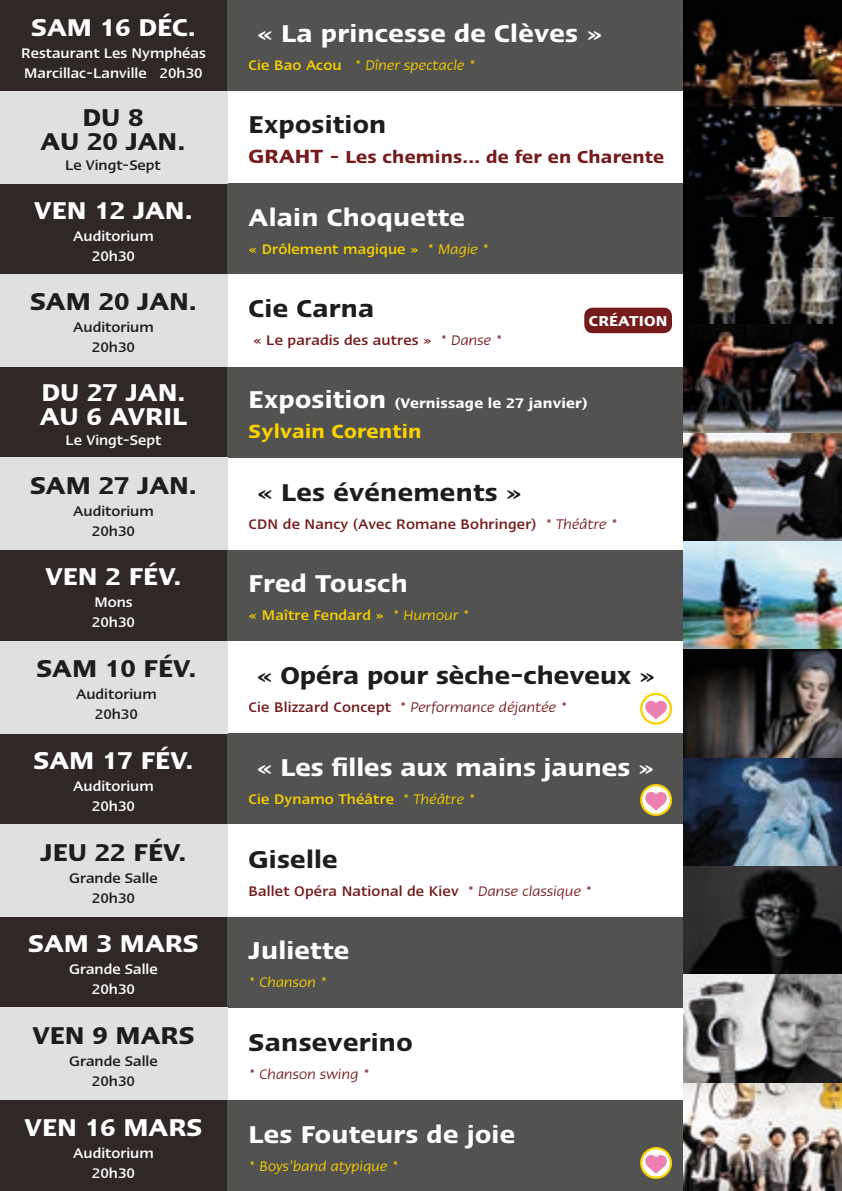
<style>
.page{position:relative;width:842px;height:1191px;background:#fff}
.page>*{position:absolute;margin:0;border:0;box-sizing:border-box;transform-origin:0 0}
.t1{font:600 28px/24px "Linotype Ergo";color:#fff}
.t2{font:600 28px/24px "Linotype Ergo";color:#1d1d1b;text-align:center}
.t3{font:600 22px "Linotype Ergo";letter-spacing:.01em;color:#f8d100}
.t4{font:600 20px "Linotype Ergo";letter-spacing:.01em;color:#761b1b}
.t5{font:600 16.4px "Linotype Ergo";letter-spacing:.01em;color:#fff}
.t6{font:500 16px/20px "Linotype Ergo";color:#fff;text-align:center}
.t7{font:500 16px "Linotype Ergo";letter-spacing:.01em;color:#761b1b}
.t8{font:500 16px/20px "Linotype Ergo";color:#1d1d1b;text-align:center}
.t9{font:500 16px "Linotype Ergo";letter-spacing:.01em;color:#f8d100}
.t10{font:italic 16px "Linotype Ergo";letter-spacing:.01em;color:#f8d100}
.t11{font:italic 16px "Linotype Ergo";letter-spacing:.01em;color:#761b1b}
.t12{font:600 16px "Linotype Ergo";letter-spacing:.01em;color:#fff}
.s1{font-weight:500;font-style:normal}
.s2{font-size:22px}
.s3{font-weight:400;font-style:italic}
.s4{font-size:28px}
</style>
<div class="page">
<div style="left:0;top:0;width:227px;height:1191px;background:#2f2827"></div>
<div style="left:227px;top:0;width:615px;height:91px;background:#525251"></div>
<div style="left:227px;top:183px;width:615px;height:91px;background:#525251"></div>
<div style="left:227px;top:367px;width:615px;height:90px;background:#525251"></div>
<div style="left:227px;top:550px;width:615px;height:91px;background:#525251"></div>
<div style="left:227px;top:733px;width:615px;height:91px;background:#525251"></div>
<div style="left:227px;top:917px;width:615px;height:90px;background:#525251"></div>
<div style="left:227px;top:1100px;width:615px;height:91px;background:#525251"></div>
<div style="left:0;top:91px;width:227px;height:92px;background:#e0e0e0"></div>
<div style="left:0;top:274px;width:227px;height:93px;background:#e0e0e0"></div>
<div style="left:0;top:457px;width:227px;height:93px;background:#e0e0e0"></div>
<div style="left:0;top:641px;width:227px;height:92px;background:#e0e0e0"></div>
<div style="left:0;top:824px;width:227px;height:93px;background:#e0e0e0"></div>
<div style="left:0;top:1007px;width:227px;height:93px;background:#e0e0e0"></div>
<div style="left:584px;top:308px;width:88px;height:25px;background:#761b1b;border-radius:9px"></div>
<img style="left:683px;top:0;width:159px;height:1191px">
<svg style="left:641px;top:694px;width:30px;height:29px"></svg>
<div style="left:640px;top:693px;width:32px;height:31px;border:2px solid #f8d100;border-radius:50%"></div>
<svg style="left:643px;top:698px;width:25px;height:21px"></svg>
<svg style="left:641px;top:1148px;width:30px;height:29px"></svg>
<div style="left:640px;top:1147px;width:32px;height:32px;border:2px solid #f8d100;border-radius:50%"></div>
<svg style="left:643px;top:1152px;width:25px;height:21px"></svg>
<svg style="left:641px;top:785px;width:30px;height:30px"></svg>
<div style="left:640px;top:784px;width:32px;height:32px;border:2px solid #f8d100;border-radius:50%"></div>
<svg style="left:643px;top:789px;width:25px;height:21px"></svg>
<p class="t1" style="left:31px;top:16px;width:166px">SAM 16 DÉC.</p>
<p class="t6" style="left:21px;top:43px;width:186px;text-align:left">Restaurant Les Nymphéas<br>Marcillac-Lanville 20h30</p>
<p class="t2" style="left:41px;top:105px;width:146px">DU 8<br>AU 20 JAN.</p>
<p class="t8" style="left:65px;top:155px;width:97px">Le Vingt-Sept</p>
<p class="t1" style="left:34px;top:198px;width:160px">VEN 12 JAN.</p>
<p class="t6" style="left:73px;top:226px;width:82px">Auditorium<br>20h30</p>
<p class="t2" style="left:30px;top:290px;width:168px">SAM 20 JAN.</p>
<p class="t8" style="left:73px;top:317px;width:82px">Auditorium<br>20h30</p>
<p class="t1" style="left:40px;top:380px;width:149px">DU 27 JAN.<br>AU 6 AVRIL</p>
<p class="t6" style="left:66px;top:430px;width:97px">Le Vingt-Sept</p>
<p class="t2" style="left:30px;top:473px;width:168px">SAM 27 JAN.</p>
<p class="t8" style="left:73px;top:501px;width:82px">Auditorium<br>20h30</p>
<p class="t1" style="left:45px;top:565px;width:138px">VEN 2 FÉV.</p>
<p class="t6" style="left:92px;top:592px;width:45px;text-align:left">Mons<br>20h30</p>
<p class="t2" style="left:36px;top:656px;width:162px">SAM 10 FÉV.</p>
<p class="t8" style="left:76px;top:684px;width:82px">Auditorium<br>20h30</p>
<p class="t1" style="left:33px;top:748px;width:162px">SAM 17 FÉV.</p>
<p class="t6" style="left:73px;top:776px;width:82px">Auditorium<br>20h30</p>
<p class="t2" style="left:41px;top:839px;width:147px">JEU 22 FÉV.</p>
<p class="t8" style="left:69px;top:867px;width:90px">Grande Salle<br>20h30</p>
<p class="t1" style="left:28px;top:931px;width:172px">SAM 3 MARS</p>
<p class="t6" style="left:69px;top:959px;width:90px">Grande Salle<br>20h30</p>
<p class="t2" style="left:32px;top:1023px;width:164px">VEN 9 MARS</p>
<p class="t8" style="left:69px;top:1051px;width:90px">Grande Salle<br>20h30</p>
<p class="t1" style="left:25px;top:1114px;width:179px">VEN 16 MARS</p>
<p class="t6" style="left:73px;top:1142px;width:82px">Auditorium<br>20h30</p>
<p class="t1" style="left:257px;top:22px;width:348px">« La princesse de Clèves »</p>
<p class="t10" style="left:249px;top:57px;width:228px"><span class="s1">Cie Bao Acou</span> * Dîner spectacle *</p>
<p class="t2" style="left:249px;top:112px;width:139px">Exposition</p>
<p class="t4" style="left:249px;top:146px;width:417px"><span class="s2">GRAHT</span> - Les chemins... de fer en Charente</p>
<p class="t1" style="left:249px;top:205px;width:218px">Alain Choquette</p>
<p class="t9" style="left:249px;top:240px;width:242px">« Drôlement magique » <span class="s3">* Magie *</span></p>
<p class="t2" style="left:249px;top:297px;width:127px">Cie Carna</p>
<p class="t7" style="left:253px;top:332px;width:251px">« Le paradis des autres » <span class="s3">* Danse *</span></p>
<p class="t5" style="left:589px;top:312px;width:80px">CRÉATION</p>
<p class="t12" style="left:249px;top:395px;width:341px"><span class="s4">Exposition</span> (Vernissage le 27 janvier)</p>
<p class="t3" style="left:249px;top:420px;width:174px">Sylvain Corentin</p>
<p class="t2" style="left:257px;top:480px;width:267px">« Les événements »</p>
<p class="t7" style="left:249px;top:515px;width:370px">CDN de Nancy (Avec Romane Bohringer) <span class="s3">* Théâtre *</span></p>
<p class="t1" style="left:249px;top:571px;width:161px">Fred Tousch</p>
<p class="t9" style="left:249px;top:606px;width:222px">« Maître Fendard » <span class="s3">* Humour *</span></p>
<p class="t2" style="left:256px;top:663px;width:400px">« Opéra pour sèche-cheveux »</p>
<p class="t11" style="left:249px;top:698px;width:320px"><span class="s1">Cie Blizzard Concept</span> * Performance déjantée *</p>
<p class="t1" style="left:256px;top:755px;width:399px">« Les filles aux mains jaunes »</p>
<p class="t9" style="left:249px;top:790px;width:228px">Cie Dynamo Théâtre <span class="s3">* Théâtre *</span></p>
<p class="t2" style="left:249px;top:846px;width:91px">Giselle</p>
<p class="t7" style="left:249px;top:882px;width:345px">Ballet Opéra National de Kiev <span class="s3">* Danse classique *</span></p>
<p class="t1" style="left:249px;top:938px;width:102px">Juliette</p>
<p class="t10" style="left:249px;top:973px;width:80px">* Chanson *</p>
<p class="t2" style="left:249px;top:1030px;width:165px">Sanseverino</p>
<p class="t11" style="left:249px;top:1065px;width:122px">* Chanson swing *</p>
<p class="t1" style="left:249px;top:1121px;width:268px">Les Fouteurs de joie</p>
<p class="t10" style="left:249px;top:1157px;width:151px">* Boys’band atypique *</p>
</div>
